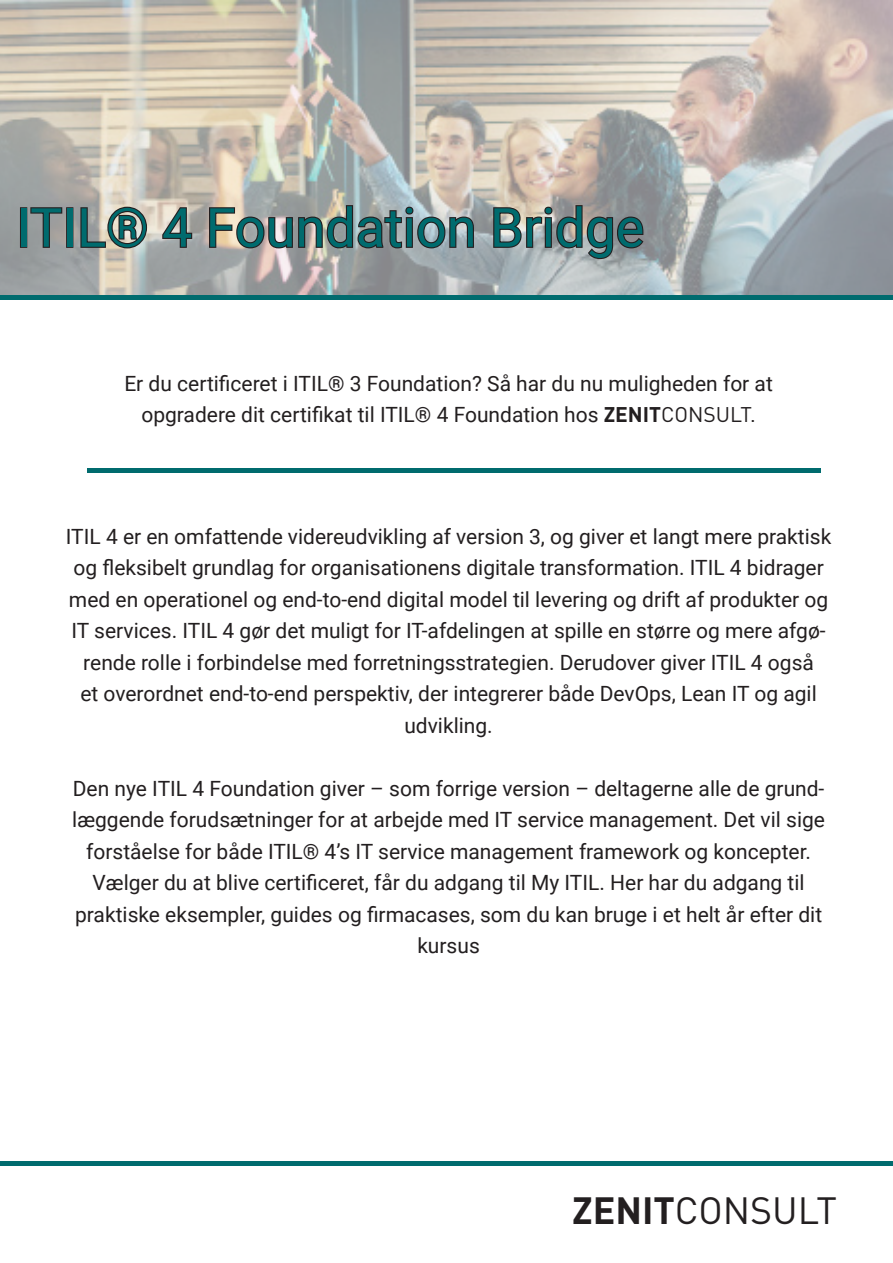
<style>
.page{position:relative;width:893px;height:1263px;background:#fff}
.page>*{position:absolute;margin:0;border:0;box-sizing:border-box;transform-origin:0 0}
.t1{font:54px "Roboto";color:#006b6e}
.t2{font:37.5px "DINOT";color:#231f20}
.t3{font:21px/31.5px "Roboto";color:#231f20;text-align:center}
.s1{font-family:"DINOT";font-weight:700}
.s2{font-family:"DINOT"}
.s3{font-weight:700}
</style>
<div class="page">
<img style="left:0;top:0;width:893px;height:296px">
<div style="left:1px;top:1160px;width:892px;height:5px;background:#006b6e"></div>
<hr style="left:1px;top:296px;width:892px;height:4px;background:#006b6e">
<div style="left:20px;top:207px;width:7px;height:41px;border:2px solid #231f20"></div>
<svg style="left:29px;top:206px;width:34px;height:43px"></svg>
<div style="left:66px;top:207px;width:7px;height:41px;border:2px solid #231f20"></div>
<svg style="left:79px;top:206px;width:69px;height:54px;background:#97948d"></svg>
<svg style="left:161px;top:206px;width:32px;height:43px"></svg>
<svg style="left:208px;top:204px;width:267px;height:46px;background:#8c8c89"></svg>
<svg style="left:492px;top:204px;width:153px;height:56px;background:#878887"></svg>
<div style="left:87px;top:468px;width:734px;height:5px;background:#006b6e"></div>
<p class="t1" style="left:16px;top:190px;width:630px">ITIL® 4 Foundation Bridge</p>
<p class="t3" style="left:124px;top:367px;width:650px">Er du certificeret i ITIL® 3 Foundation? Så har du nu muligheden for at opgradere dit certifikat til ITIL® 4 Foundation hos <span class="s1">ZENIT</span><span class="s2">CONSULT.</span></p>
<p class="t3" style="left:66px;top:520px;width:767px">ITIL 4 er en omfattende videreudvikling af version 3, og giver et langt mere praktisk og fleksibelt grundlag for organisationens digitale transformation. ITIL 4 bidrager med en operationel og end-to-end digital model til levering og drift af produkter og IT services. ITIL 4 gør det muligt for IT-afdelingen at spille en større og mere afgø&shy;rende rolle i forbindelse med forretningsstrategien. Derudover giver ITIL 4 også<br>et overordnet end-to-end perspektiv, der integrerer både DevOps, Lean IT og agil udvikling.</p>
<p class="t3" style="left:72px;top:772px;width:754px">Den nye ITIL 4 Foundation giver – som forrige version – deltagerne alle de grund&shy;læggende forudsætninger for at arbejde med IT service management. Det vil sige forståelse for både ITIL® 4’s IT service management framework og koncepter.</p>
<p class="t3" style="left:75px;top:866px;width:749px">Vælger du at blive certificeret, får du adgang til My ITIL. Her har du adgang til praktiske eksempler, guides og firmacases, som du kan bruge i et helt år efter dit kursus</p>
<p class="t2" style="left:572px;top:1186px;width:266px"><span class="s3">ZENIT</span>CONSULT</p>
</div>
